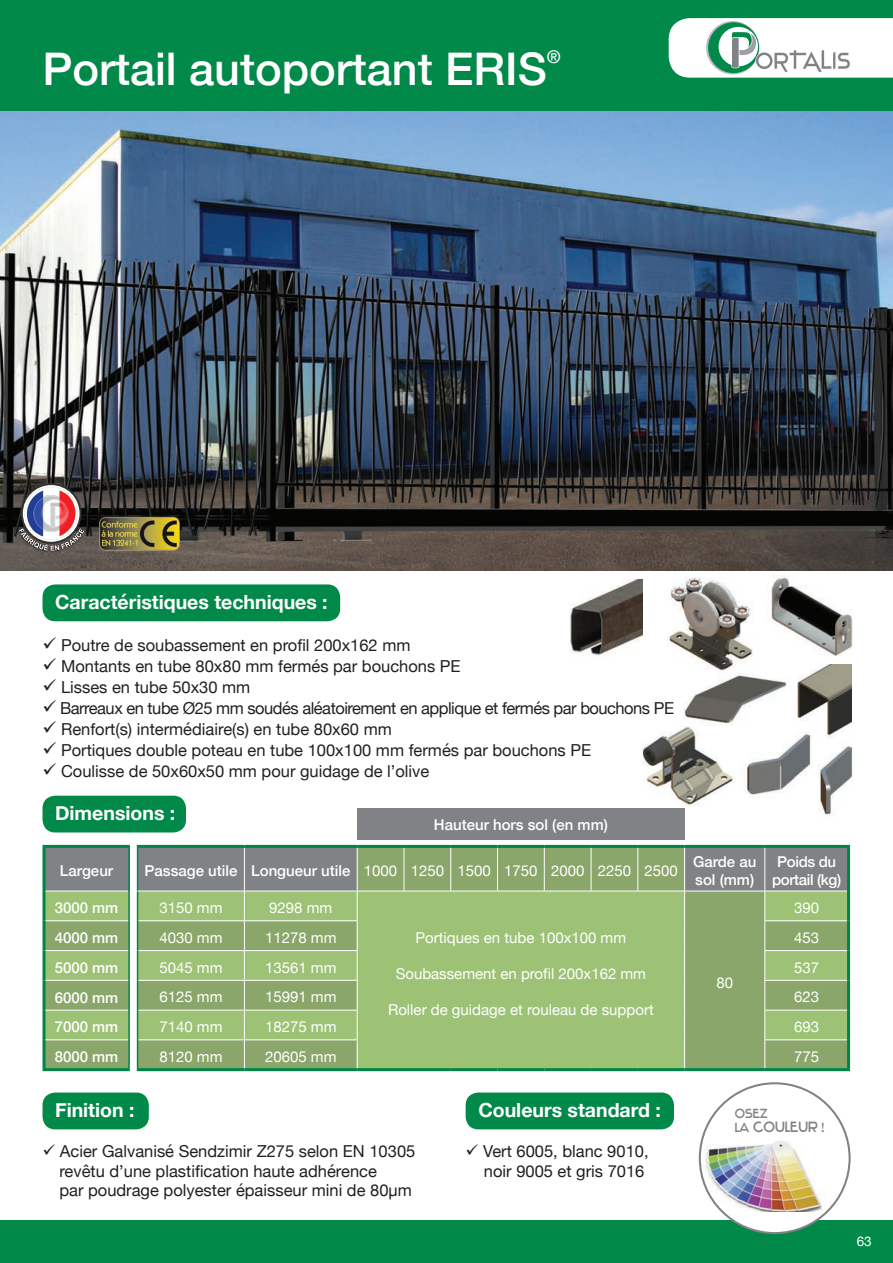
<style>
.page{position:relative;width:893px;height:1263px;background:#fff}
.page>*{position:absolute;margin:0;border:0;box-sizing:border-box;transform-origin:0 0}
.t1{font:500 45px "Helvetica Neue";color:#fff}
.t2{font:700 19.5px "Helvetica Neue";color:#fff}
.t3{font:500 17.55px "Helvetica Neue";color:#fff}
.t4{font:16.5px/19.8px "Helvetica Neue";color:#231f20}
.t5{font:16.5px "Helvetica Neue";letter-spacing:-.03em;color:#231f20}
.t6{font:15.45px "Stentiga";color:#808285}
.t7{font:15px "Helvetica Neue";color:#fff}
.t8{font:500 15px/18px "Helvetica Neue";color:#fff}
.t9{font:500 15px/18px "Helvetica Neue";letter-spacing:-.025em;color:#fff;text-align:center}
.t10{font:13.65px "Stentiga";color:#808285}
.t11{font:13.5px "Helvetica Neue";color:#fff}
.s1{font-weight:500}
.s2{font-size:13.65px}
</style>
<div class="page">
<img style="left:0;top:111px;width:893px;height:459px">
<div style="left:43px;top:796px;width:143px;height:36px;background:#008949;border-radius:13px"></div>
<div style="left:0;top:0;width:893px;height:111px;background:#008949"></div>
<svg style="left:669px;top:18px;width:224px;height:60px;background:#deeae5"></svg>
<div style="left:43px;top:1092px;width:106px;height:37px;background:#008949;border-radius:13px"></div>
<div style="left:43px;top:584px;width:297px;height:37px;background:#008949;border-radius:13px"></div>
<div style="left:0;top:1220px;width:893px;height:43px;background:#008949"></div>
<img style="left:11px;top:473px;width:81px;height:81px">
<svg style="left:19px;top:487px;width:65px;height:64px"></svg>
<img style="left:33px;top:496px;width:36px;height:35px">
<div style="left:466px;top:1092px;width:208px;height:37px;background:#008949;border-radius:13px"></div>
<div style="left:700px;top:1083px;width:150px;height:150px;background:#fff;border-radius:50%"></div>
<img style="left:700px;top:1133px;width:123px;height:78px">
<div style="left:44px;top:846px;width:85px;height:45px;background:#808285"></div>
<svg style="left:46px;top:892px;width:82px;height:176px;background:#94b470"></svg>
<hr style="left:137px;top:845px;width:107px;height:3px;background:#008548">
<hr style="left:244px;top:845px;width:113px;height:3px;background:#008548">
<hr style="left:357px;top:845px;width:47px;height:3px;background:#008548">
<hr style="left:404px;top:845px;width:47px;height:3px;background:#008548">
<hr style="left:451px;top:845px;width:46px;height:3px;background:#008548">
<hr style="left:497px;top:845px;width:47px;height:3px;background:#008548">
<hr style="left:544px;top:845px;width:47px;height:3px;background:#008548">
<hr style="left:591px;top:845px;width:47px;height:3px;background:#008548">
<hr style="left:638px;top:845px;width:47px;height:3px;background:#008548">
<hr style="left:685px;top:845px;width:80px;height:3px;background:#008548">
<hr style="left:765px;top:845px;width:85px;height:3px;background:#008548">
<hr style="left:847px;top:848px;width:3px;height:43px;background:#008548">
<hr style="left:847px;top:891px;width:3px;height:30px;background:#008548">
<hr style="left:847px;top:921px;width:3px;height:29px;background:#008548">
<hr style="left:847px;top:950px;width:3px;height:30px;background:#008548">
<hr style="left:847px;top:980px;width:3px;height:30px;background:#008548">
<hr style="left:847px;top:1010px;width:3px;height:30px;background:#008548">
<hr style="left:847px;top:1040px;width:3px;height:28px;background:#008548">
<hr style="left:137px;top:1068px;width:107px;height:3px;background:#008548">
<hr style="left:244px;top:1068px;width:113px;height:3px;background:#008548">
<hr style="left:357px;top:1068px;width:47px;height:3px;background:#008548">
<hr style="left:404px;top:1068px;width:47px;height:3px;background:#008548">
<hr style="left:451px;top:1068px;width:46px;height:3px;background:#008548">
<hr style="left:497px;top:1068px;width:47px;height:3px;background:#008548">
<hr style="left:544px;top:1068px;width:47px;height:3px;background:#008548">
<hr style="left:591px;top:1068px;width:47px;height:3px;background:#008548">
<hr style="left:638px;top:1068px;width:47px;height:3px;background:#008548">
<hr style="left:685px;top:1068px;width:80px;height:3px;background:#008548">
<hr style="left:765px;top:1068px;width:85px;height:3px;background:#008548">
<hr style="left:43px;top:845px;width:87px;height:3px;background:#008548">
<hr style="left:43px;top:848px;width:3px;height:43px;background:#008548">
<hr style="left:43px;top:891px;width:3px;height:30px;background:#008548">
<hr style="left:43px;top:921px;width:3px;height:29px;background:#008548">
<hr style="left:43px;top:950px;width:3px;height:30px;background:#008548">
<hr style="left:43px;top:980px;width:3px;height:30px;background:#008548">
<hr style="left:43px;top:1010px;width:3px;height:30px;background:#008548">
<hr style="left:43px;top:1040px;width:3px;height:28px;background:#008548">
<hr style="left:43px;top:1068px;width:87px;height:3px;background:#008548">
<hr style="left:46px;top:920px;width:82px;height:1px;background:#fff">
<hr style="left:46px;top:950px;width:82px;height:1px;background:#fff">
<hr style="left:46px;top:980px;width:82px;height:1px;background:#fff">
<hr style="left:46px;top:1010px;width:82px;height:1px;background:#fff">
<hr style="left:46px;top:1039px;width:82px;height:1px;background:#fff">
<svg style="left:137px;top:846px;width:711px;height:222px;background:#93b275"></svg>
<hr style="left:128px;top:848px;width:2px;height:43px;background:#008548">
<hr style="left:128px;top:891px;width:2px;height:30px;background:#008548">
<hr style="left:128px;top:921px;width:2px;height:29px;background:#008548">
<hr style="left:128px;top:950px;width:2px;height:30px;background:#008548">
<hr style="left:128px;top:980px;width:2px;height:30px;background:#008548">
<hr style="left:128px;top:1010px;width:2px;height:30px;background:#008548">
<hr style="left:128px;top:1040px;width:2px;height:28px;background:#008548">
<img style="left:100px;top:516px;width:80px;height:34px">
<div style="left:357px;top:809px;width:328px;height:31px;background:#808285"></div>
<img style="left:570px;top:579px;width:72px;height:77px">
<img style="left:642px;top:727px;width:92px;height:79px">
<img style="left:684px;top:677px;width:103px;height:50px">
<img style="left:746px;top:744px;width:107px;height:71px">
<img style="left:663px;top:554px;width:95px;height:127px">
<img style="left:762px;top:564px;width:99px;height:102px">
<img style="left:788px;top:665px;width:63px;height:79px">
<h1 class="t1" style="left:43px;top:33px;width:506px">Portail autoportant ERIS</h1>
<p class="t3" style="left:547px;top:43px;width:15px">®</p>
<p class="t2" style="left:55px;top:586px;width:274px">Caractéristiques techniques :</p>
<p class="t4" style="left:42px;top:636px;width:370px">✓ Poutre de soubassement en profil 200x162 mm</p>
<p class="t4" style="left:42px;top:657px;width:420px">✓ Montants en tube 80x80 mm fermés par bouchons PE</p>
<p class="t4" style="left:42px;top:678px;width:209px">✓ Lisses en tube 50x30 mm</p>
<p class="t5" style="left:42px;top:696px;width:633px">✓ Barreaux en tube Ø25 mm soudés aléatoirement en applique et fermés par bouchons PE</p>
<p class="t4" style="left:42px;top:720px;width:351px">✓ Renfort(s) intermédiaire(s) en tube 80x60 mm</p>
<p class="t4" style="left:42px;top:741px;width:550px">✓ Portiques double poteau en tube 100x100 mm fermés par bouchons PE</p>
<p class="t4" style="left:42px;top:762px;width:389px">✓ Coulisse de 50x60x50 mm pour guidage de l’olive</p>
<p class="t2" style="left:55px;top:797px;width:122px">Dimensions :</p>
<p class="t8" style="left:434px;top:814px;width:175px">Hauteur hors sol (en mm)</p>
<p class="t8" style="left:60px;top:860px;width:55px">Largeur</p>
<p class="t7" style="left:145px;top:860px;width:535px"><span class="s1">Passage utile Longueur utile</span> 1000 1250 1500 1750 2000 2250 2500</p>
<p class="t8" style="left:693px;top:851px;width:65px">Garde au sol (mm)</p>
<p class="t9" style="left:772px;top:851px;width:71px">Poids du portail (kg)</p>
<p class="t8" style="left:55px;top:898px;width:65px">3000 mm</p>
<p class="t7" style="left:159px;top:897px;width:65px">3150 mm</p>
<p class="t7" style="left:269px;top:897px;width:65px">9298 mm</p>
<p class="t7" style="left:416px;top:926px;width:212px">Portiques en tube 100x100 mm</p>
<p class="t7" style="left:396px;top:962px;width:252px">Soubassement en profil 200x162 mm</p>
<p class="t7" style="left:388px;top:998px;width:267px">Roller de guidage et rouleau de support</p>
<p class="t7" style="left:794px;top:897px;width:27px">390</p>
<p class="t8" style="left:55px;top:927px;width:65px">4000 mm</p>
<p class="t7" style="left:159px;top:927px;width:65px">4030 mm</p>
<p class="t7" style="left:265px;top:927px;width:73px">11278 mm</p>
<p class="t7" style="left:794px;top:927px;width:27px">453</p>
<p class="t8" style="left:55px;top:957px;width:65px">5000 mm</p>
<p class="t7" style="left:159px;top:956px;width:65px">5045 mm</p>
<p class="t7" style="left:265px;top:956px;width:73px">13561 mm</p>
<p class="t7" style="left:794px;top:956px;width:27px">537</p>
<p class="t8" style="left:55px;top:987px;width:65px">6000 mm</p>
<p class="t7" style="left:159px;top:986px;width:65px">6125 mm</p>
<p class="t7" style="left:265px;top:986px;width:73px">15991 mm</p>
<p class="t7" style="left:794px;top:986px;width:27px">623</p>
<p class="t8" style="left:55px;top:1017px;width:65px">7000 mm</p>
<p class="t7" style="left:159px;top:1016px;width:65px">7140 mm</p>
<p class="t7" style="left:265px;top:1016px;width:73px">18275 mm</p>
<p class="t7" style="left:794px;top:1016px;width:27px">693</p>
<p class="t8" style="left:55px;top:1046px;width:65px">8000 mm</p>
<p class="t7" style="left:159px;top:1046px;width:65px">8120 mm</p>
<p class="t7" style="left:265px;top:1046px;width:73px">20605 mm</p>
<p class="t7" style="left:794px;top:1046px;width:27px">775</p>
<p class="t7" style="left:716px;top:971px;width:18px">80</p>
<p class="t2" style="left:55px;top:1095px;width:81px">Finition :</p>
<p class="t4" style="left:59px;top:1142px;width:357px;text-indent:-17px">✓ Acier Galvanisé Sendzimir Z275 selon EN 10305 revêtu d’une plastification haute adhérence<br>par poudrage polyester épaisseur mini de 80µm</p>
<p class="t2" style="left:478px;top:1095px;width:184px">Couleurs standard :</p>
<p class="t4" style="left:466px;top:1142px;width:184px;text-align:right">✓ Vert 6005, blanc 9010, noir 9005 et gris 7016</p>
<p class="t10" style="left:735px;top:1106px;width:35px">OSEZ</p>
<p class="t6" style="left:735px;top:1118px;width:91px"><span class="s2">LA</span> COULEUR <span class="s2">!</span></p>
<p class="t11" style="left:857px;top:1231px;width:17px">63</p>
</div>
